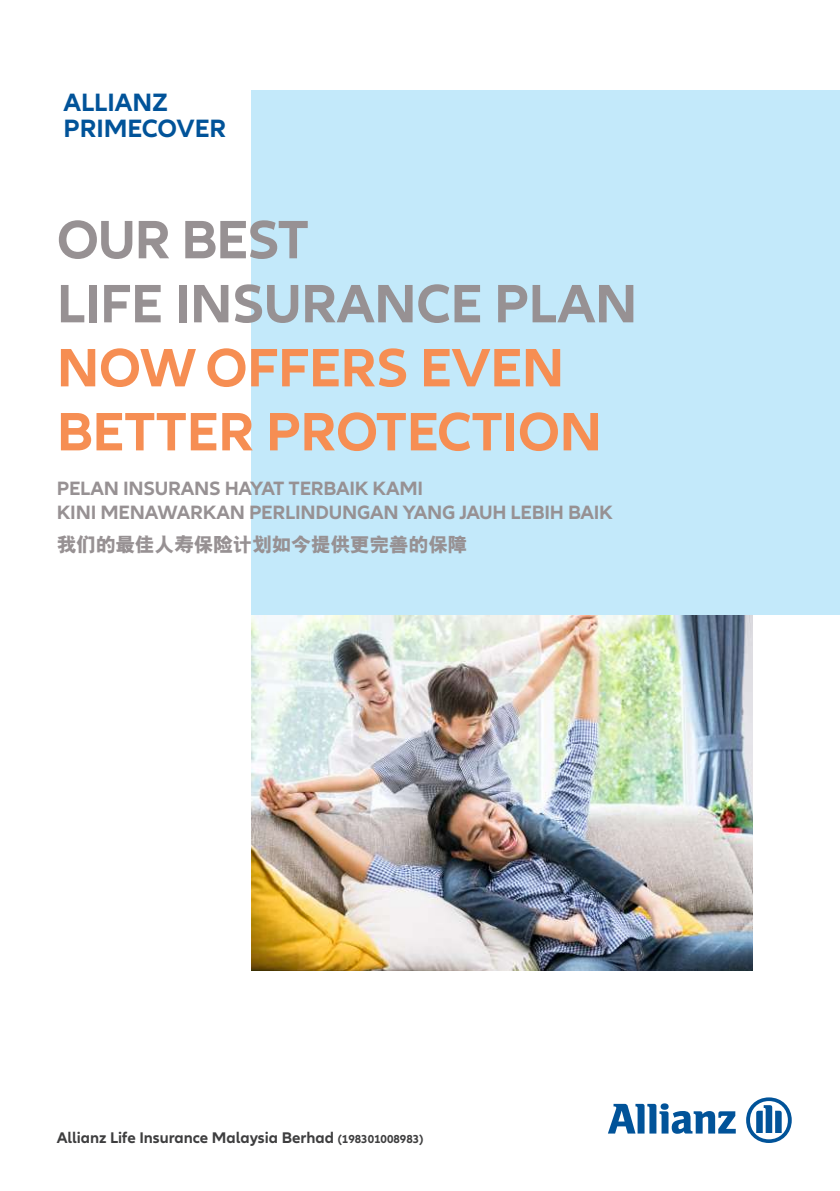
<style>
.page{position:relative;width:840px;height:1191px;background:#fff}
.page>*{position:absolute;margin:0;border:0;box-sizing:border-box;transform-origin:0 0}
.t1{font:700 56px/64px "Allianz Neo";letter-spacing:-.01em;color:#f68e53}
.t2{font:700 56px/64px "Allianz Neo";letter-spacing:-.01em;color:#979193}
.t3{font:700 26px/26px "Allianz Neo";color:#015399}
.t4{font:700 20px/24px "Allianz Neo";letter-spacing:-.01em;color:#979193}
.t5{font:800 20px "M Hei PRC";letter-spacing:-.025em;color:#979193}
.t6{font:700 16px "Allianz Neo";color:#3e3e3f}
.s1{font-size:12px}
</style>
<div class="page">
<img style="left:251px;top:615px;width:500px;height:356px">
<div style="left:251px;top:91px;width:588px;height:524px;background:#c3e9fa"></div>
<svg style="left:608px;top:1103px;width:127px;height:30px"></svg>
<svg style="left:746px;top:1097px;width:45px;height:46px"></svg>
<h2 class="t3" style="left:63px;top:90px;width:164px">ALLIANZ<br>PRIMECOVER</h2>
<h1 class="t2" style="left:57px;top:209px;width:582px">OUR BEST<br>LIFE INSURANCE PLAN</h1>
<h1 class="t1" style="left:57px;top:337px;width:546px">NOW OFFERS EVEN<br>BETTER PROTECTION</h1>
<p class="t4" style="left:57px;top:476px;width:557px">PELAN INSURANS HAYAT TERBAIK KAMI<br>KINI MENAWARKAN PERLINDUNGAN YANG JAUH LEBIH BAIK</p>
<p class="t5" style="left:57px;top:533px;width:412px">我们的最佳人寿保险计划如今提供更完善的保障</p>
<p class="t6" style="left:57px;top:1127px;width:368px">Allianz Life Insurance Malaysia Berhad <span class="s1">(198301008983)</span></p>
</div>
